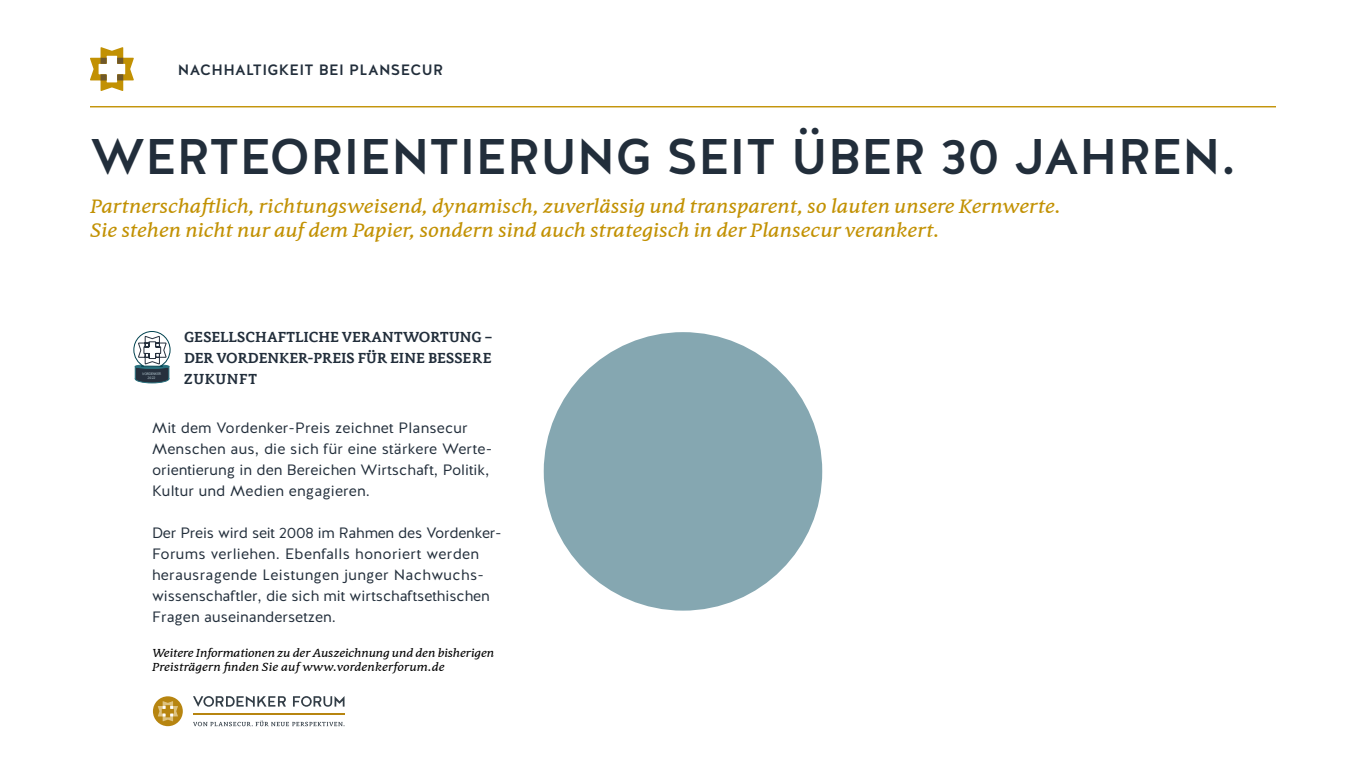
<style>
.page{position:relative;width:1366px;height:768px;background:#fff}
.page>*{position:absolute;margin:0;border:0;box-sizing:border-box;transform-origin:0 0}
.t1{font:500 50px "Halis GR";color:#222e3b}
.t2{font:italic 20px/24px "Filo Pro";color:#c29103}
.t3{font:15px/21px "Halis GR";letter-spacing:.01em;color:#222e3b}
.t4{font:700 15px/21px "Filo Pro";color:#222e3b;text-align:justify}
.t5{font:500 15px "Halis GR";letter-spacing:.025em;color:#222e3b}
.t6{font:italic 12px/14.4px "Filo Pro";letter-spacing:-.01em;color:#000}
.t7{font:3.7px "Myriad Pro";color:#b3c7cf}
</style>
<div class="page">
<div style="left:153px;top:696px;width:30px;height:30px;background:#b78510;border-radius:50%"></div>
<svg style="left:158px;top:701px;width:20px;height:20px"></svg>
<svg style="left:193px;top:721px;width:152px;height:5px"></svg>
<hr style="left:193px;top:713px;width:152px;height:2px;background:#b78510">
<svg style="left:293px;top:696px;width:52px;height:11px"></svg>
<svg style="left:193px;top:696px;width:93px;height:11px"></svg>
<svg style="left:90px;top:47px;width:44px;height:44px"></svg>
<hr style="left:90px;top:106px;width:1186px;height:1px;background:#c29103">
<div style="left:544px;top:332px;width:278px;height:279px;background:#85a7b1;border-radius:50%"></div>
<svg style="left:133px;top:331px;width:38px;height:53px"></svg>
<p class="t5" style="left:178px;top:60px;width:267px">NACHHALTIGKEIT BEI PLANSECUR</p>
<h1 class="t1" style="left:90px;top:124px;width:1148px">WERTEORIENTIERUNG SEIT ÜBER 30 JAHREN.</h1>
<h2 class="t2" style="left:90px;top:194px;width:972px">Partnerschaftlich, richtungsweisend, dynamisch, zuverlässig und transparent, so lauten unsere Kernwerte.<br>Sie stehen nicht nur auf dem Papier, sondern sind auch strategisch in der Plansecur verankert.</h2>
<p class="t4" style="left:184px;top:326px;width:310px">GESELLSCHAFTLICHE VERANTWORTUNG – DER VORDENKER-PREIS FÜR EINE BESSERE ZUKUNFT</p>
<p class="t3" style="left:152px;top:417px;width:342px">Mit dem Vordenker-Preis zeichnet Plansecur Menschen aus, die sich für eine stärkere Werte&shy;orientierung in den Bereichen Wirtschaft, Politik, Kultur und Medien engagieren.</p>
<p class="t3" style="left:152px;top:522px;width:351px">Der Preis wird seit 2008 im Rahmen des Vordenker-Forums verliehen. Ebenfalls honoriert werden herausragende Leistungen junger Nachwuchs&shy;wissenschaftler, die sich mit wirtschaftsethischen Fragen auseinandersetzen.</p>
<p class="t6" style="left:152px;top:646px;width:344px">Weitere Informationen zu der Auszeichnung und den bisherigen<br>Preisträgern finden Sie auf www.vordenkerforum.de</p>
<p class="t7" style="left:151px;top:371px;width:3px">E</p>
<p class="t7" style="left:152px;top:375px;width:3px">2</p>
</div>
